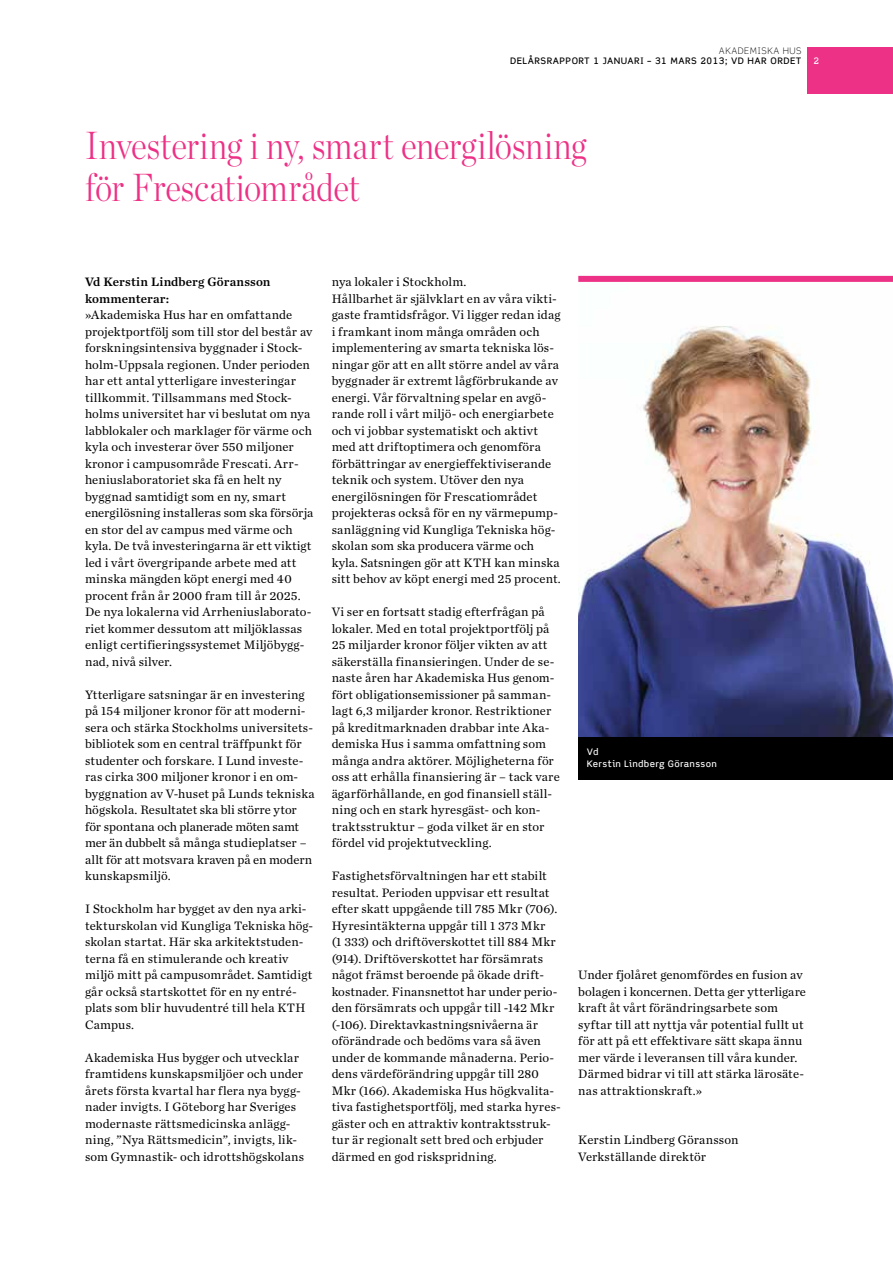
<style>
.page{position:relative;width:893px;height:1263px;background:#fff}
.page>*{position:absolute;margin:0;border:0;box-sizing:border-box;transform-origin:0 0}
.t1{font:300 39px/42px "Chronicle Disp Cond";letter-spacing:-.005em;color:#ed3186}
.t2{font:12.75px/16.5px "Chronicle Text G1";letter-spacing:.01em;color:#000}
.t3{font:12.75px/16.5px "Chronicle Text G1 Semi";letter-spacing:.01em;color:#000}
.t4{font:9px "Scene AH Medium";letter-spacing:.05em;color:#000}
.t5{font:9px/12px "Scene AH Medium";letter-spacing:.03em;color:#fff}
.t6{font:9px "Scene AH Light";letter-spacing:.065em;color:#000}
</style>
<div class="page">
<img style="left:578px;top:326px;width:315px;height:411px">
<div style="left:808px;top:47px;width:85px;height:47px;background:#ed3186"></div>
<div style="left:578px;top:276px;width:315px;height:6px;background:#ed3186"></div>
<div style="left:578px;top:737px;width:315px;height:42px;background:#000"></div>
<p class="t6" style="left:719px;top:45px;width:84px">AKADEMISKA HUS</p>
<p class="t4" style="left:510px;top:55px;width:50px">DELÅRSRAPPO</p>
<p class="t4" style="left:578px;top:55px;width:225px">RT 1 JANUARI – 31 MARS 2013; VD HAR ORDET</p>
<p class="t5" style="left:813px;top:55px;width:7px">2</p>
<h1 class="t1" style="left:85px;top:121px;width:503px">Investering i ny, smart energilösning för Frescatiområdet</h1>
<p class="t3" style="left:85px;top:273px;width:187px">Vd Kerstin Lindberg Göransson kommenterar:</p>
<p class="t2" style="left:85px;top:306px;width:230px">»Akademiska Hus har en omfattande projektportfölj som till stor del består av forskningsintensiva byggnader i Stock&shy;holm-Uppsala regionen. Under perioden har ett antal ytterligare investeringar tillkommit. Tillsammans med Stock&shy;holms universitet har vi beslutat om nya labblokaler och marklager för värme och kyla och investerar över 550 miljoner kronor i campusområde Frescati. Arr&shy;heniuslaboratoriet ska få en helt ny byggnad samtidigt som en ny, smart energilösning installeras som ska försörja en stor del av campus med värme och kyla. De två investeringarna är ett viktigt led i vårt övergripande arbete med att minska mängden köpt energi med 40 procent från år 2000 fram till år 2025.<br>De nya lokalerna vid Arrheniuslaborato&shy;riet kommer dessutom att miljöklassas enligt certifieringssystemet Miljöbygg&shy;nad, nivå silver.</p>
<p class="t2" style="left:85px;top:685px;width:231px">Ytterligare satsningar är en investering på 154 miljoner kronor för att moderni&shy;sera och stärka Stockholms universitets&shy;bibliotek som en central träffpunkt för studenter och forskare. I Lund investe&shy;ras cirka 300 miljoner kronor i en om&shy;byggnation av V-huset på Lunds tekniska högskola. Resultatet ska bli större ytor för spontana och planerade möten samt mer än dubbelt så många studieplatser – allt för att motsvara kraven på en modern kunskapsmiljö.</p>
<p class="t2" style="left:85px;top:900px;width:230px">I Stockholm har bygget av den nya arki&shy;tekturskolan vid Kungliga Tekniska hög&shy;skolan startat. Här ska arkitektstuden&shy;terna få en stimulerande och kreativ miljö mitt på campusområdet. Samtidigt går också startskottet för en ny entré&shy;plats som blir huvudentré till hela KTH Campus.</p>
<p class="t2" style="left:85px;top:1048px;width:221px">Akademiska Hus bygger och utvecklar framtidens kunskapsmiljöer och under årets första kvartal har flera nya bygg&shy;nader invigts. I Göteborg har Sveriges modernaste rättsmedicinska anlägg&shy;ning, ”Nya Rättsmedicin”, invigts, lik&shy;som Gymnastik- och idrottshögskolans</p>
<p class="t2" style="left:332px;top:273px;width:231px">nya lokaler i Stockholm.<br>Hållbarhet är självklart en av våra vikti&shy;gaste framtidsfrågor. Vi ligger redan idag i framkant inom många områden och implementering av smarta tekniska lös&shy;ningar gör att en allt större andel av våra byggnader är extremt lågförbrukande av energi. Vår förvaltning spelar en avgö&shy;rande roll i vårt miljö- och energiarbete och vi jobbar systematiskt och aktivt med att driftoptimera och genomföra förbättringar av energieffektiviserande teknik och system. Utöver den nya energilösningen för Frescatiområdet projekteras också för en ny värmepump&shy;sanläggning vid Kungliga Tekniska hög&shy;skolan som ska producera värme och kyla. Satsningen gör att KTH kan minska sitt behov av köpt energi med 25 procent.</p>
<p class="t2" style="left:332px;top:603px;width:230px">Vi ser en fortsatt stadig efterfrågan på lokaler. Med en total projektportfölj på 25 miljarder kronor följer vikten av att säkerställa finansieringen. Under de se&shy;naste åren har Akademiska Hus genom&shy;fört obligationsemissioner på samman&shy;lagt 6,3 miljarder kronor. Restriktioner på kreditmarknaden drabbar inte Aka&shy;demiska Hus i samma omfattning som många andra aktörer. Möjligheterna för oss att erhålla finansiering är – tack vare ägarförhållande, en god finansiell ställ&shy;ning och en stark hyresgäst- och kon&shy;traktsstruktur – goda vilket är en stor fördel vid projektutveckling.</p>
<p class="t2" style="left:332px;top:867px;width:231px">Fastighetsförvaltningen har ett stabilt resultat. Perioden uppvisar ett resultat efter skatt uppgående till 785 Mkr (706).<br>Hyresintäkterna uppgår till 1 373 Mkr<br>(1 333) och driftöverskottet till 884 Mkr (914). Driftöverskottet har försämrats något främst beroende på ökade drift&shy;kostnader. Finansnettot har under perio&shy;den försämrats och uppgår till -142 Mkr (-106). Direktavkastningsnivåerna är oförändrade och bedöms vara så även under de kommande månaderna. Perio&shy;dens värdeförändring uppgår till 280<br>Mkr (166). Akademiska Hus högkvalita&shy;tiva fastighetsportfölj, med starka hyres&shy;gäster och en attraktiv kontraktsstruk&shy;tur är regionalt sett bred och erbjuder därmed en god riskspridning.</p>
<p class="t5" style="left:587px;top:746px;width:132px">VD<br>KERSTIN LINDBERG GÖRANSSON</p>
<p class="t2" style="left:578px;top:966px;width:229px">Under fjolåret genomfördes en fusion av bolagen i koncernen. Detta ger ytterligare kraft åt vårt förändringsarbete som syftar till att nyttja vår potential fullt ut för att på ett effektivare sätt skapa ännu mer värde i leveransen till våra kunder.<br>Därmed bidrar vi till att stärka lärosäte&shy;nas attraktionskraft.»</p>
<p class="t2" style="left:578px;top:1131px;width:162px">Kerstin Lindberg Göransson<br>Verkställande direktör</p>
</div>
